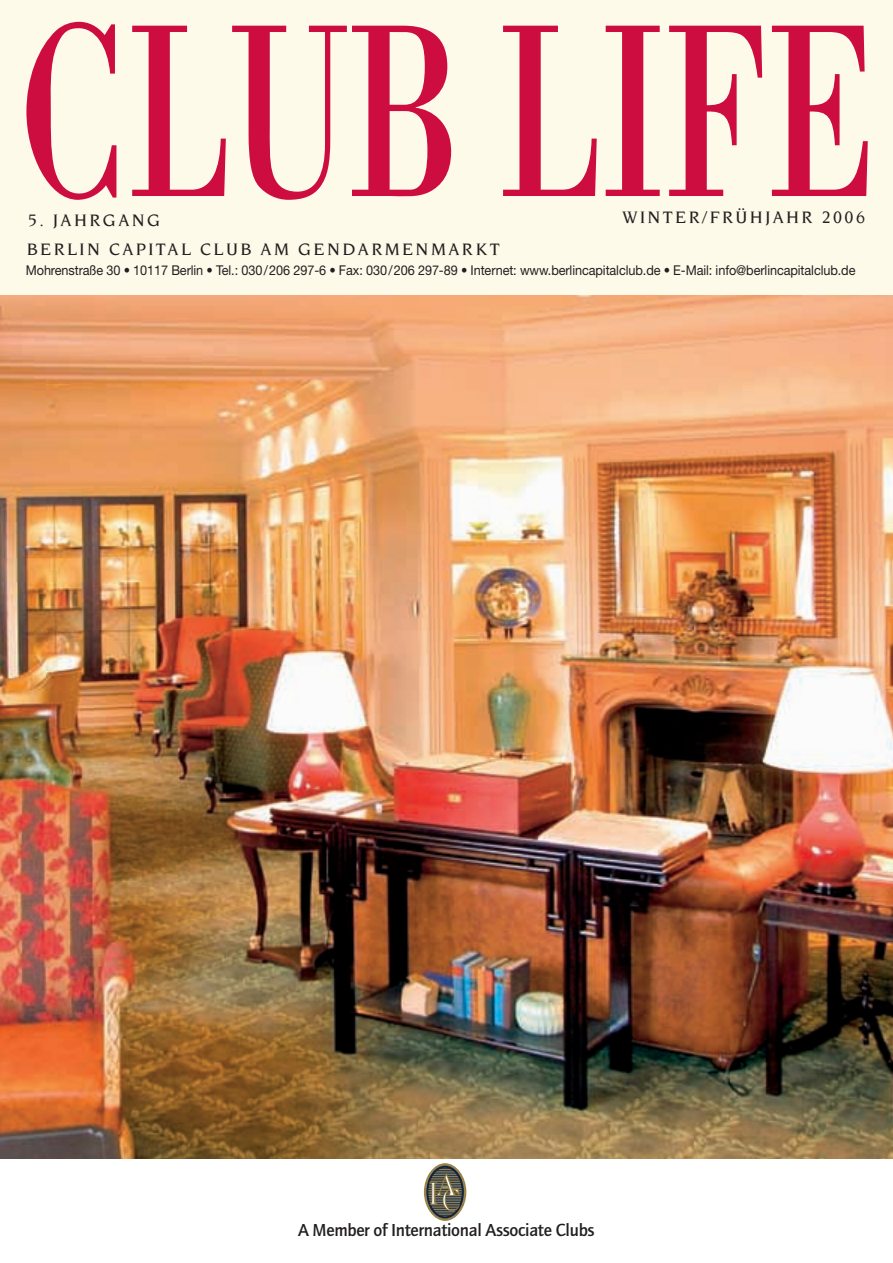
<style>
.page{position:relative;width:893px;height:1263px;background:#fff}
.page>*{position:absolute;margin:0;border:0;box-sizing:border-box;transform-origin:0 0}
.t1{font:255px "Bodoni";color:#cd0d40;scale:.65 1}
.t2{font:500 18px "Novarese";letter-spacing:.135em;color:#231f20}
.t3{font:500 18px "Quay Sans";letter-spacing:-.015em;color:#231f20}
.t4{font:13.5px "Helvetica Neue";letter-spacing:-.005em;color:#231f20;scale:.94 1}
</style>
<div class="page">
<img style="left:0;top:0;width:893px;height:1221px">
<h1 class="t1" style="left:18px;top:22px;width:1323px">CLUB LIFE</h1>
<h2 class="t2" style="left:28px;top:213px;width:134px">5. JAHRGANG</h2>
<h2 class="t2" style="left:622px;top:210px;width:244px">WINTER/FRÜHJAHR 2006</h2>
<h2 class="t2" style="left:27px;top:242px;width:474px">BERLIN CAPITAL CLUB AM GENDARMENMARKT</h2>
<p class="t4" style="left:26px;top:266px;width:884px">Mohrenstraße 30 • 10117 Berlin • Tel.: 030/206 297-6 • Fax: 030/206 297-89 • Internet: www.berlincapitalclub.de • E-Mail: info@berlincapitalclub.de</p>
<h2 class="t3" style="left:298px;top:1222px;width:298px">A Member of International Associate Clubs</h2>
</div>
